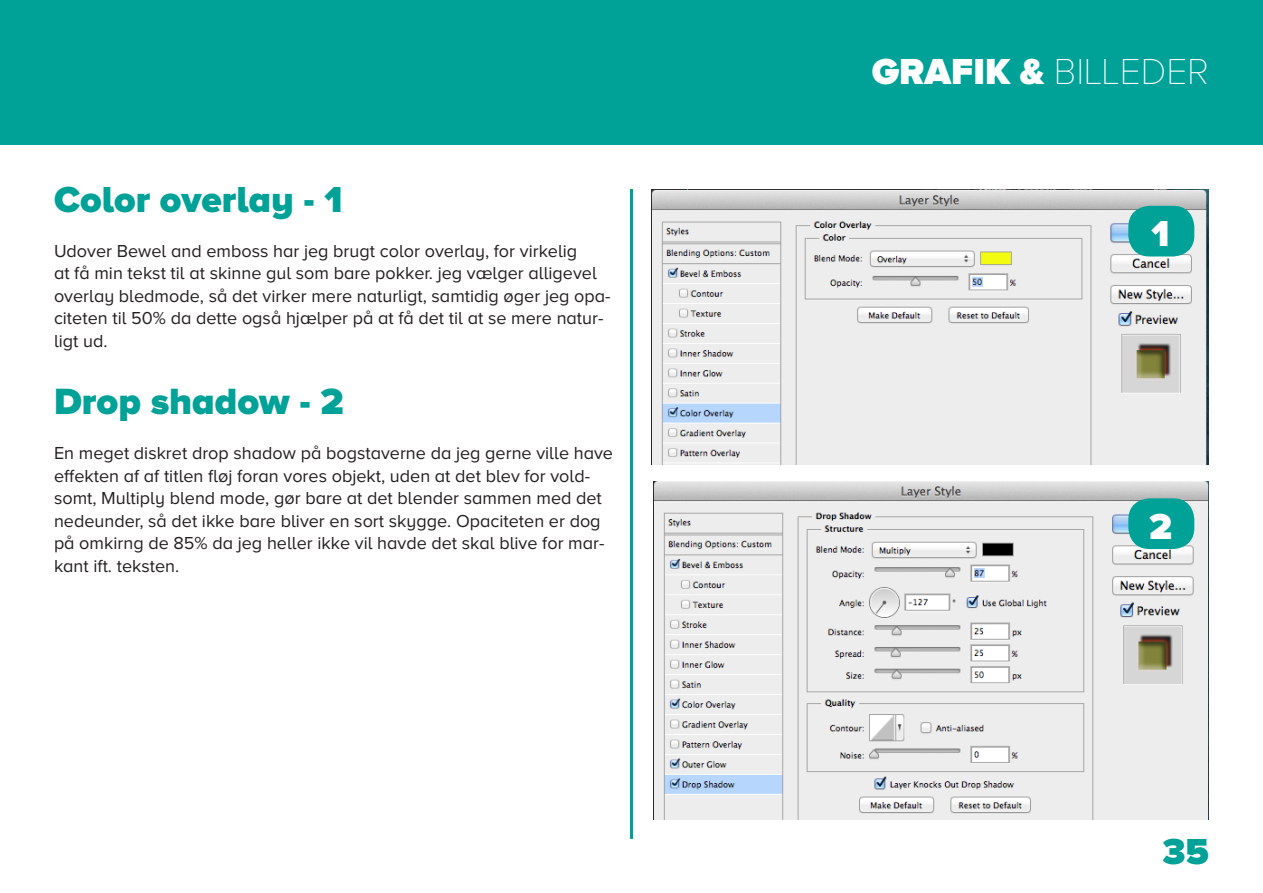
<style>
.page{position:relative;width:1263px;height:893px;background:#fff}
.page>*{position:absolute;margin:0;border:0;box-sizing:border-box;transform-origin:0 0}
.Overskrift{font:900 37.8px "Proxima Nova A";color:#00a298}
.Overskrift-2{font:900 37.5px "Proxima Nova A";color:#00a298}
.Overskrift-3{font:900 37.5px "Proxima Nova A";color:#fff}
.ALL_CAPS_25pt{font:100 37.5px "Proxima Nova A";color:#fff}
.Brød{font:18px/22.5px "Proxima Nova A";color:#231f20}
.s1{font-weight:900}
.s2{font-weight:100}
</style>
<div class="page">
<div style="left:0;top:0;width:1263px;height:144px;background:#00a298"></div>
<img style="left:653px;top:482px;width:556px;height:337px">
<hr style="left:630px;top:189px;width:3px;height:650px;background:#00a298">
<img style="left:652px;top:189px;width:557px;height:276px">
<div style="left:1128px;top:206px;width:66px;height:51px;background:#00a298;border-radius:21px"></div>
<div style="left:1128px;top:498px;width:66px;height:51px;background:#00a298;border-radius:21px"></div>
<p class="Overskrift-2" style="left:54px;top:177px;width:290px">Color overlay - 1</p>
<p class="Brød" style="left:54px;top:239px;width:558px">Udover Bewel and emboss har jeg brugt color overlay, for virkelig<br>at få min tekst til at skinne gul som bare pokker. jeg vælger alligevel overlay bledmode, så det virker mere naturligt, samtidig øger jeg opa&shy;citeten til 50% da dette også hjælper på at få det til at se mere natur&shy;ligt ud.</p>
<p class="Overskrift" style="left:54px;top:379px;width:291px">Drop shadow - 2</p>
<p class="Brød" style="left:54px;top:442px;width:560px">En meget diskret drop shadow på bogstaverne da jeg gerne ville have effekten af af titlen fløj foran vores objekt, uden at det blev for vold&shy;somt, Multiply blend mode, gør bare at det blender sammen med det nedeunder, så det ikke bare bliver en sort skygge. Opaciteten er dog på omkirng de 85% da jeg heller ikke vil havde det skal blive for mar&shy;kant ift. teksten.</p>
<p class="ALL_CAPS_25pt" style="left:872px;top:51px;width:338px"><span class="s1">GRAFIK &amp;</span> BILLEDER</p>
<h2 class="Overskrift-3" style="left:910px;top:49px;width:301px">GRAFISK <span class="s2">DESIGN</span></h2>
<p class="Overskrift-3" style="left:1151px;top:212px;width:20px">1</p>
<p class="Overskrift-3" style="left:1149px;top:504px;width:24px">2</p>
<h2 class="Overskrift-2" style="left:1162px;top:830px;width:48px">35</h2>
</div>
